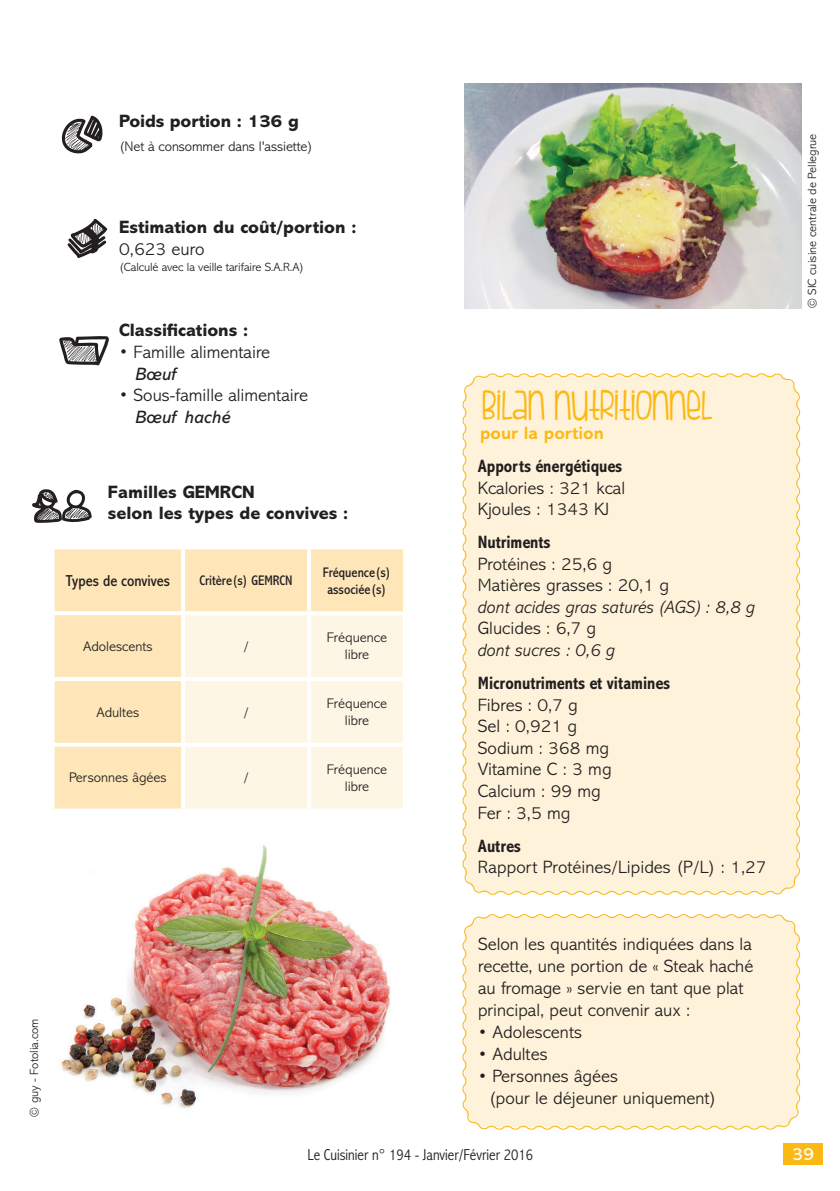
<style>
.page{position:relative;width:840px;height:1191px;background:#fff}
.page>*{position:absolute;margin:0;border:0;box-sizing:border-box;transform-origin:0 0}
.t1{font:44px "FIS Hfingers";color:#fcb814}
.t2{font:300 18px/22px "Abadi MT Std";color:#231f20}
.t3{font:800 18px "Abadi MT Std";color:#231f20}
.t4{font:700 condensed 18px "Abadi MT Std";color:#231f20}
.t5{font:italic 300 18px "Abadi MT Std";color:#231f20}
.t6{font:italic 18px "Abadi MT Std";color:#231f20}
.t7{font:700 18px "Abadi MT Std";color:#fcb814}
.Chapo{font:18px "Abadi MT Std";color:#fff}
.t8{font:300 condensed 16px "Abadi MT Std";color:#231f20}
.t9{font:condensed 16px "Abadi MT Std";color:#231f20}
.t10{font:300 14px/16.8px "Abadi MT Std";color:#231f20;text-align:center}
.t11{font:condensed 14px "Abadi MT Std";color:#231f20}
.Inter{font:300 12px "Abadi MT Std";color:#231f20}
.s1{font-family:"Mahsuri Sans MT Std"}
</style>
<div class="page">
<div style="left:462px;top:373px;width:339px;height:522px;background:#fef3da"></div>
<img style="left:464px;top:84px;width:336px;height:224px">
<div style="left:55px;top:549px;width:348px;height:259px;background:#fee6b9"></div>
<div style="left:185px;top:615px;width:218px;height:193px;background:#fef6e5"></div>
<svg style="left:53px;top:549px;width:2px;height:62px"></svg>
<hr style="left:181px;top:549px;width:4px;height:62px;background:#fff">
<hr style="left:307px;top:549px;width:4px;height:62px;background:#fff">
<svg style="left:53px;top:611px;width:130px;height:4px"></svg>
<svg style="left:53px;top:615px;width:2px;height:62px"></svg>
<svg style="left:183px;top:611px;width:126px;height:4px"></svg>
<hr style="left:181px;top:615px;width:4px;height:62px;background:#fff">
<svg style="left:309px;top:611px;width:96px;height:4px"></svg>
<hr style="left:307px;top:615px;width:4px;height:62px;background:#fff">
<hr style="left:51px;top:677px;width:132px;height:4px;background:#fff">
<svg style="left:53px;top:681px;width:2px;height:62px"></svg>
<hr style="left:183px;top:677px;width:126px;height:4px;background:#fff">
<hr style="left:181px;top:681px;width:4px;height:62px;background:#fff">
<hr style="left:309px;top:677px;width:98px;height:4px;background:#fff">
<hr style="left:307px;top:681px;width:4px;height:62px;background:#fff">
<svg style="left:53px;top:743px;width:130px;height:4px"></svg>
<svg style="left:54px;top:747px;width:1px;height:61px"></svg>
<hr style="left:183px;top:743px;width:126px;height:4px;background:#fff">
<hr style="left:181px;top:747px;width:4px;height:61px;background:#fff">
<hr style="left:309px;top:743px;width:98px;height:4px;background:#fff">
<hr style="left:307px;top:747px;width:4px;height:61px;background:#fff">
<svg style="left:53px;top:808px;width:130px;height:1px"></svg>
<svg style="left:185px;top:808px;width:122px;height:1px"></svg>
<svg style="left:311px;top:808px;width:92px;height:1px"></svg>
<div style="left:782px;top:1143px;width:40px;height:21px;background:#fcb814"></div>
<div style="left:462px;top:914px;width:339px;height:216px;background:#fef3da"></div>
<img style="left:61px;top:845px;width:329px;height:263px">
<p class="Inter" style="left:28px;top:1116px;width:100px;rotate:-90deg">© guy - Fotolia.com</p>
<p class="t3" style="left:119px;top:111px;width:181px">Poids portion : 136 g</p>
<p class="t10" style="left:119px;top:138px;width:195px">(Net à consommer dans l'assiette)</p>
<p class="t3" style="left:119px;top:217px;width:239px">Estimation du coût/portion :</p>
<p class="t2" style="left:119px;top:238px;width:87px">0,623 euro</p>
<p class="Inter" style="left:119px;top:261px;width:186px">(Calculé avec la veille tarifaire S.A.R.A)</p>
<p class="t3" style="left:119px;top:320px;width:131px">Classifications :</p>
<p class="t2" style="left:119px;top:341px;width:152px"><span class="s1">•</span> Famille alimentaire</p>
<p class="t6" style="left:135px;top:364px;width:42px">Bœuf</p>
<p class="t2" style="left:119px;top:384px;width:190px"><span class="s1">•</span> Sous-famille alimentaire</p>
<p class="t6" style="left:135px;top:407px;width:96px">Bœuf haché</p>
<p class="t3" style="left:108px;top:481px;width:148px">Familles GEMRCN</p>
<p class="t3" style="left:108px;top:503px;width:242px">selon les types de convives :</p>
<p class="t9" style="left:66px;top:572px;width:106px">Types de convives</p>
<p class="t11" style="left:199px;top:573px;width:95px">Critère(s) GEMRCN</p>
<p class="t11" style="left:323px;top:564px;width:70px">Fréquence(s)</p>
<p class="t11" style="left:327px;top:581px;width:61px">associée(s)</p>
<p class="t10" style="left:83px;top:638px;width:71px">Adolescents</p>
<p class="t10" style="left:243px;top:638px;width:7px">/</p>
<p class="t10" style="left:326px;top:629px;width:62px">Fréquence libre</p>
<p class="t10" style="left:96px;top:704px;width:44px">Adultes</p>
<p class="t10" style="left:243px;top:704px;width:7px">/</p>
<p class="t10" style="left:326px;top:695px;width:62px">Fréquence libre</p>
<p class="t10" style="left:69px;top:769px;width:99px">Personnes âgées</p>
<p class="t10" style="left:243px;top:769px;width:7px">/</p>
<p class="t10" style="left:326px;top:761px;width:62px">Fréquence libre</p>
<p class="t1" style="left:482px;top:380px;width:232px">BILAN NUTRITIONNEL</p>
<p class="t4" style="left:477px;top:456px;width:146px">Apports énergétiques</p>
<p class="t2" style="left:477px;top:477px;width:149px">Kcalories : 321 kcal</p>
<p class="t2" style="left:477px;top:498px;width:133px">Kjoules : 1343 KJ</p>
<p class="t4" style="left:477px;top:532px;width:74px">Nutriments</p>
<p class="t2" style="left:477px;top:553px;width:136px">Protéines : 25,6 g</p>
<p class="t2" style="left:477px;top:574px;width:192px">Matières grasses : 20,1 g</p>
<p class="t5" style="left:477px;top:597px;width:278px">dont acides gras saturés (AGS) : 8,8 g</p>
<p class="t2" style="left:477px;top:618px;width:120px">Glucides : 6,7 g</p>
<p class="t5" style="left:477px;top:640px;width:139px">dont sucres : 0,6 g</p>
<p class="t4" style="left:477px;top:673px;width:194px">Micronutriments et vitamines</p>
<p class="t2" style="left:477px;top:694px;width:101px">Fibres : 0,7 g</p>
<p class="t2" style="left:477px;top:715px;width:101px">Sel : 0,921 g</p>
<p class="t2" style="left:477px;top:737px;width:132px">Sodium : 368 mg</p>
<p class="t2" style="left:477px;top:759px;width:135px">Vitamine C : 3 mg</p>
<p class="t2" style="left:477px;top:780px;width:124px">Calcium : 99 mg</p>
<p class="t2" style="left:477px;top:802px;width:94px">Fer : 3,5 mg</p>
<p class="t4" style="left:477px;top:835px;width:44px">Autres</p>
<p class="t2" style="left:477px;top:856px;width:290px">Rapport Protéines/Lipides (P/L) : 1,27</p>
<p class="t7" style="left:480px;top:423px;width:125px">pour la portion</p>
<p class="t2" style="left:478px;top:933px;width:277px">Selon les quantités indiquées dans la recette, une portion de « Steak haché au fromage » servie en tant que plat principal, peut convenir aux :</p>
<p class="t2" style="left:478px;top:1021px;width:105px">• Adolescents</p>
<p class="t2" style="left:478px;top:1043px;width:71px">• Adultes</p>
<p class="t2" style="left:478px;top:1065px;width:141px">• Personnes âgées</p>
<p class="t2" style="left:488px;top:1087px;width:229px">(pour le déjeuner uniquement)</p>
<p class="Inter" style="left:805px;top:308px;width:176px;rotate:-90deg">© SIC cuisine centrale de Pellegrue</p>
<p class="t8" style="left:307px;top:1145px;width:227px">Le Cuisinier n° 194 - Janvier/Février 2016</p>
<p class="Chapo" style="left:791px;top:1144px;width:23px">39</p>
</div>
